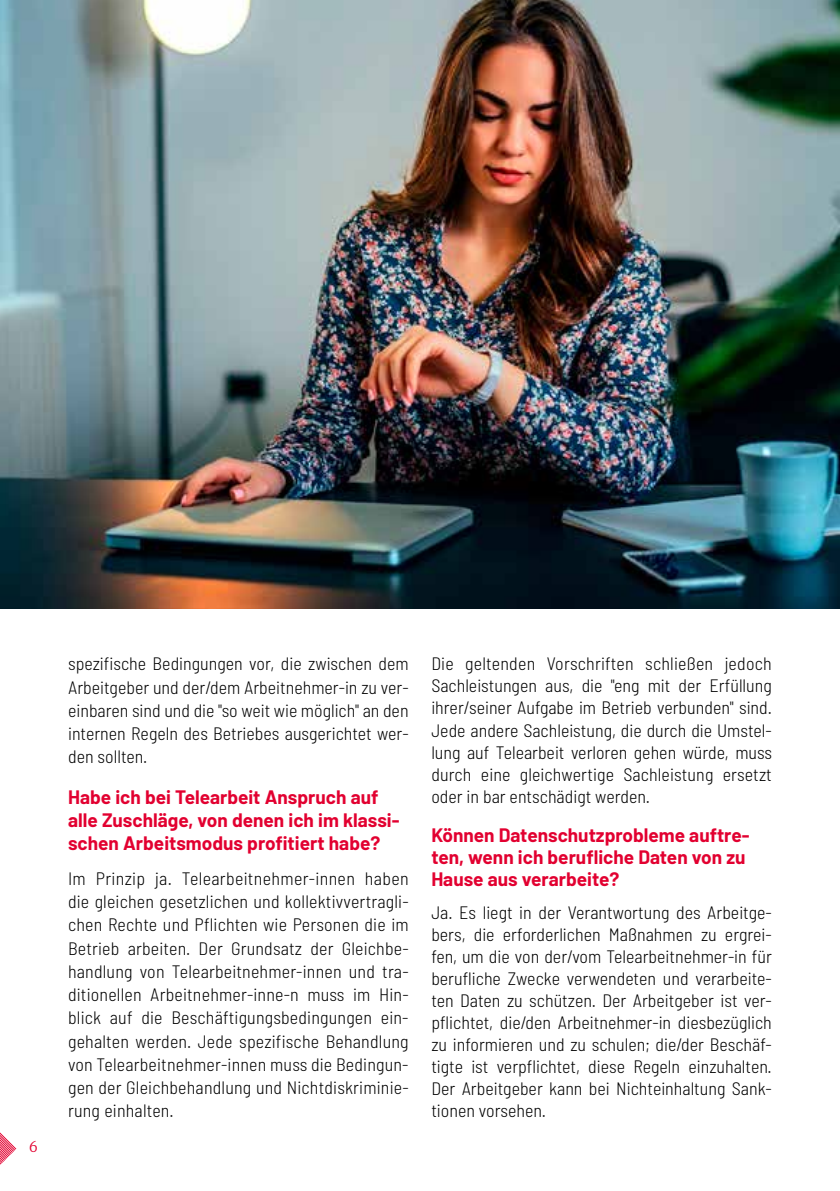
<style>
.page{position:relative;width:840px;height:1191px;background:#fff}
.page>*{position:absolute;margin:0;border:0;box-sizing:border-box;transform-origin:0 0}
.t1{font:700 19px/23.2px "Barlow";color:#e20030}
.t2{font:300 semi-condensed 18px/22px "Barlow";color:#000;text-align:justify}
.t3{font:300 14px "Merriweather";color:#e20030}
</style>
<div class="page">
<svg style="left:0;top:1132px;width:16px;height:33px"></svg>
<img style="left:0;top:0;width:839px;height:608px">
<p class="t3" style="left:29px;top:1137px;width:11px">6</p>
<p class="t2" style="left:68px;top:651px;width:342px;line-height:23.2px">spezifische Bedingungen vor, die zwischen dem Arbeitgeber und der/dem Arbeitnehmer-in zu ver&shy;einbaren sind und die "so weit wie möglich" an den internen Regeln des Betriebes ausgerichtet wer&shy;den sollten.</p>
<p class="t1" style="left:68px;top:783px;width:333px">Habe ich bei Telearbeit Anspruch auf alle Zuschläge, von denen ich im klassi&shy;schen Arbeitsmodus profitiert habe?</p>
<p class="t2" style="left:68px;top:866px;width:342px;line-height:23.2px">Im Prinzip ja. Telearbeitnehmer-innen haben die gleichen gesetzlichen und kollektivvertragli&shy;chen Rechte und Pflichten wie Personen die im Betrieb arbeiten. Der Grundsatz der Gleichbe&shy;handlung von Telearbeitnehmer-innen und tra&shy;ditionellen Arbeitnehmer-inne-n muss im Hin&shy;blick auf die Beschäftigungsbedingungen ein&shy;gehalten werden. Jede spezifische Behandlung von Telearbeitnehmer-innen muss die Bedingun&shy;gen der Gleichbehandlung und Nichtdiskriminie&shy;rung einhalten.</p>
<p class="t2" style="left:431px;top:652px;width:342px">Die geltenden Vorschriften schließen jedoch Sachleistungen aus, die "eng mit der Erfüllung ihrer/seiner Aufgabe im Betrieb verbunden" sind.<br>Jede andere Sachleistung, die durch die Umstel&shy;lung auf Telearbeit verloren gehen würde, muss durch eine gleichwertige Sachleistung ersetzt oder in bar entschädigt werden.</p>
<p class="t1" style="left:431px;top:822px;width:319px;line-height:22px">Können Datenschutzprobleme auftre&shy;ten, wenn ich berufliche Daten von zu<br>Hause aus verarbeite?</p>
<p class="t2" style="left:431px;top:901px;width:342px">Ja. Es liegt in der Verantwortung des Arbeitge&shy;bers, die erforderlichen Maßnahmen zu ergrei&shy;fen, um die von der/vom Telearbeitnehmer-in für berufliche Zwecke verwendeten und verarbeite&shy;ten Daten zu schützen. Der Arbeitgeber ist ver&shy;pflichtet, die/den Arbeitnehmer-in diesbezüglich zu informieren und zu schulen; die/der Beschäf&shy;tigte ist verpflichtet, diese Regeln einzuhalten.<br>Der Arbeitgeber kann bei Nichteinhaltung Sank&shy;tionen vorsehen.</p>
</div>
